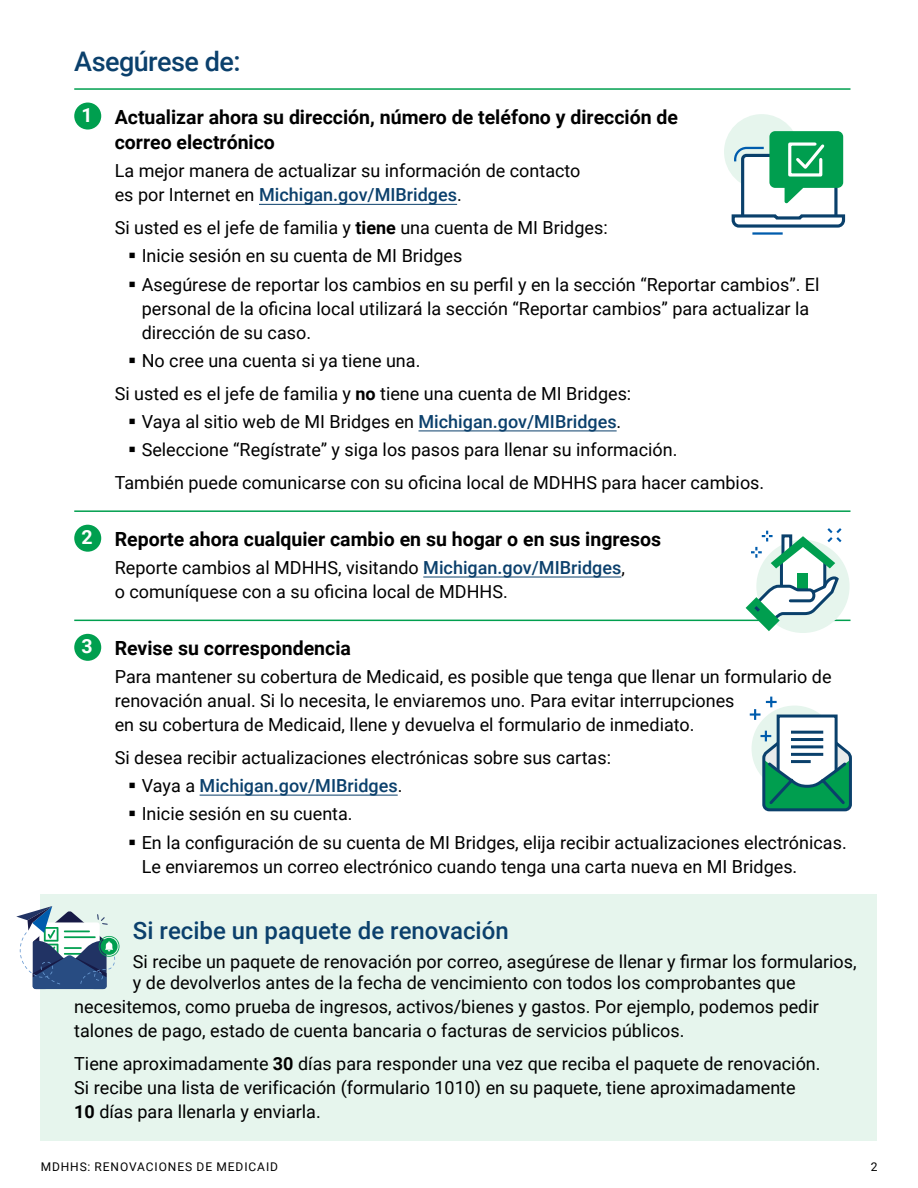
<style>
.page{position:relative;width:918px;height:1188px;background:#fff}
.page>*{position:absolute;margin:0;border:0;box-sizing:border-box;transform-origin:0 0}
.t1{font:500 27px "Roboto";letter-spacing:-.02em;color:#0b406c}
.t2{font:500 24px "Roboto";color:#0b406c}
.t3{font:700 19.5px/25.5px "Roboto";color:#000}
.t4{font:18px/24px "Roboto";color:#000}
.t5{font:500 18px "Roboto";color:#0b406c}
.t6{font:12px "Roboto";letter-spacing:.075em;color:#000}
.s1{color:#fff}
.s2{font-weight:500;color:#0b406c}
.s3{font-weight:700}
.s4{font-weight:400;color:#000}
</style>
<div class="page">
<div style="left:40px;top:894px;width:838px;height:247px;background:#e6f5ed"></div>
<hr style="left:752px;top:232px;width:31px;height:3px;background:#005cad">
<hr style="left:423px;top:577px;width:198px;height:1px;background:#0b406c">
<hr style="left:74px;top:510px;width:776px;height:2px;background:#009f4f">
<hr style="left:74px;top:88px;width:776px;height:2px;background:#009f4f">
<hr style="left:259px;top:204px;width:198px;height:1px;background:#0b406c">
<hr style="left:419px;top:431px;width:198px;height:1px;background:#0b406c">
<hr style="left:200px;top:795px;width:198px;height:1px;background:#0b406c">
<div style="left:74px;top:103px;width:27px;height:27px;background:#009f4f;border-radius:50%"></div>
<div style="left:724px;top:114px;width:75px;height:76px;background:#e6f5ed;border-radius:50%"></div>
<svg style="left:731px;top:131px;width:115px;height:97px"></svg>
<hr style="left:74px;top:620px;width:776px;height:1px;background:#009f4f">
<div style="left:74px;top:525px;width:27px;height:27px;background:#009f4f;border-radius:50%"></div>
<div style="left:74px;top:634px;width:27px;height:27px;background:#009f4f;border-radius:50%"></div>
<div style="left:756px;top:540px;width:94px;height:93px;background:#e6f5ed;border-radius:50%"></div>
<div style="left:752px;top:706px;width:86px;height:86px;background:#e6f5ed;border-radius:50%"></div>
<svg style="left:750px;top:697px;width:27px;height:23px"></svg>
<div style="left:777px;top:715px;width:61px;height:91px;background:#fff;border:3px solid #0a406b"></div>
<svg style="left:761px;top:731px;width:91px;height:81px"></svg>
<hr style="left:791px;top:760px;width:20px;height:3px;background:#0a406b">
<svg style="left:16px;top:906px;width:103px;height:83px"></svg>
<svg style="left:746px;top:528px;width:98px;height:103px"></svg>
<h2 class="t1" style="left:74px;top:43px;width:168px">Asegúrese de:</h2>
<h3 class="t3" style="left:115px;top:103px;width:565px;text-indent:-33px"><span class="s1">1</span> Actualizar ahora su dirección, número de teléfono y dirección de correo electrónico</h3>
<p class="t4" style="left:115px;top:158px;width:467px">La mejor manera de actualizar su información de contacto es por Internet en <span class="s2">Michigan.gov/MIBridges</span>.</p>
<p class="t4" style="left:115px;top:215px;width:494px">Si usted es el jefe de familia y <span class="s3">tiene</span> una cuenta de MI Bridges:</p>
<p class="t4" style="left:142px;top:243px;width:322px">Inicie sesión en su cuenta de MI Bridges</p>
<p class="t4" style="left:142px;top:272px;width:679px">Asegúrese de reportar los cambios en su perfil y en la sección “Reportar cambios”. El personal de la oficina local utilizará la sección “Reportar cambios” para actualizar la dirección de su caso.</p>
<p class="t4" style="left:142px;top:348px;width:280px">No cree una cuenta si ya tiene una.</p>
<p class="t4" style="left:115px;top:380px;width:518px">Si usted es el jefe de familia y <span class="s3">no</span> tiene una cuenta de MI Bridges:</p>
<p class="t4" style="left:142px;top:409px;width:481px">Vaya al sitio web de MI Bridges en <span class="s2">Michigan.gov/MIBridges</span>.</p>
<p class="t4" style="left:142px;top:437px;width:537px">Seleccione “Regístrate” y siga los pasos para llenar su información.</p>
<p class="t4" style="left:115px;top:470px;width:651px">También puede comunicarse con su oficina local de MDHHS para hacer cambios.</p>
<h3 class="t3" style="left:81px;top:525px;width:581px"><span class="s1">2</span> Reporte ahora cualquier cambio en su hogar o en sus ingresos</h3>
<p class="t4" style="left:115px;top:555px;width:512px">Reporte cambios al MDHHS, visitando <span class="s2">Michigan.gov/MIBridges</span>, o comuníquese con a su oficina local de MDHHS.</p>
<h3 class="t3" style="left:81px;top:634px;width:271px"><span class="s1">3</span> Revise su correspondencia</h3>
<p class="t4" style="left:115px;top:664px;width:718px">Para mantener su cobertura de Medicaid, es posible que tenga que llenar un formulario de renovación anual. Si lo necesita, le enviaremos uno. Para evitar interrupciones<br>en su cobertura de Medicaid, llene y devuelva el formulario de inmediato.</p>
<p class="t4" style="left:115px;top:745px;width:498px">Si desea recibir actualizaciones electrónicas sobre sus cartas:</p>
<p class="t5" style="left:142px;top:773px;width:262px"><span class="s4">Vaya a</span> Michigan.gov/MIBridges<span class="s4">.</span></p>
<p class="t4" style="left:142px;top:801px;width:212px">Inicie sesión en su cuenta.</p>
<p class="t4" style="left:142px;top:830px;width:707px">En la configuración de su cuenta de MI Bridges, elija recibir actualizaciones electrónicas.</p>
<p class="t4" style="left:142px;top:854px;width:657px">Le enviaremos un correo electrónico cuando tenga una carta nueva en MI Bridges.</p>
<h2 class="t2" style="left:133px;top:914px;width:377px">Si recibe un paquete de renovación</h2>
<p class="t4" style="left:133px;top:949px;width:725px">Si recibe un paquete de renovación por correo, asegúrese de llenar y firmar los formularios,</p>
<p class="t4" style="left:74px;top:970px;width:746px;text-indent:59px">y de devolverlos antes de la fecha de vencimiento con todos los comprobantes que necesitemos, como prueba de ingresos, activos/bienes y gastos. Por ejemplo, podemos pedir talones de pago, estado de cuenta bancaria o facturas de servicios públicos.</p>
<p class="t4" style="left:74px;top:1051px;width:748px">Tiene aproximadamente <span class="s3">30</span> días para responder una vez que reciba el paquete de renovación.<br>Si recibe una lista de verificación (formulario 1010) en su paquete, tiene aproximadamente<br><span class="s3">10</span> días para llenarla y enviarla.</p>
<p class="t6" style="left:41px;top:1159px;width:239px">MDHHS: RENOVACIONES DE MEDICAID</p>
<p class="t6" style="left:871px;top:1159px;width:8px">2</p>
</div>
